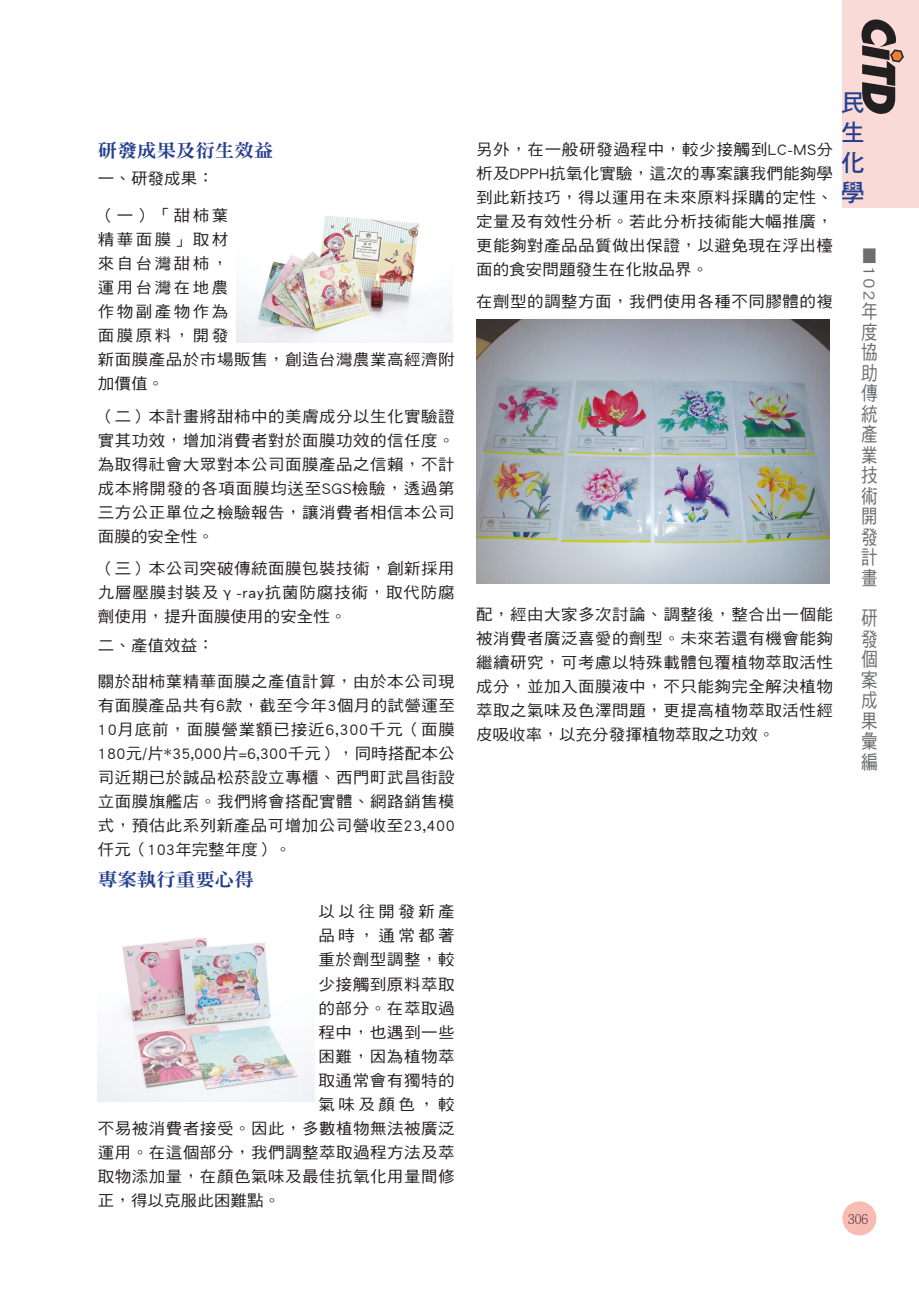
<style>
.page{position:relative;width:919px;height:1289px;background:#fff}
.page>*{position:absolute;margin:0;border:0;box-sizing:border-box;transform-origin:0 0}
.t1{font:24px/30px "DF Hei Std W7";color:#253f8e;text-align:justify}
.t2{font:19.5px/20.5px "DF Hei Std W5";color:#6c6d70;text-align:justify;scale:.85 1}
.t3{font:18.6px "DF Ming Std W9";color:#253f8e;scale:1.05 1}
.t4{font:16.65px "DF Hei Std W5";color:#6c6d70;scale:1.18 1}
.t5{font:15.6px/24px "DF Hei Std W5";letter-spacing:.03em;color:#231f20;text-align:justify;scale:1.05 1}
.t6{font:15.6px/24px "DF Hei Std W5";letter-spacing:.15em;color:#231f20;scale:1.05 1}
.t7{font:15.6px "DF Hei Std W5";letter-spacing:.005em;color:#231f20;scale:1.05 1}
.t8{font:15.6px "DF Hei Std W5";letter-spacing:.21em;color:#231f20;scale:1.05 1}
.t9{font:300 13.5px "Adobe Ming Std";color:#231f20}
</style>
<div class="page">
<div style="left:842px;top:0;width:76px;height:207px;background:#f9dad7"></div>
<div style="left:842px;top:1201px;width:34px;height:34px;background:#f9bcb5;border-radius:50%"></div>
<svg style="left:861px;top:19px;width:43px;height:95px"></svg>
<img style="left:476px;top:319px;width:353px;height:264px">
<img style="left:237px;top:216px;width:215px;height:126px">
<img style="left:98px;top:937px;width:216px;height:164px">
<p class="t3" style="left:98px;top:141px;width:169px">研發成果及衍生效益</p>
<p class="t5" style="left:98px;top:166px;width:112px">一、研發成果：</p>
<p class="t6" style="left:98px;top:203px;width:341px">（一）「甜柿葉<br>精華面膜」取材<br>來自台灣甜柿，<br>運用台灣在地農<br>作物副產物作為<br>面膜原料，開發<br>新面膜產品於市場販售，創造台灣農業高經濟附加價值。</p>
<p class="t5" style="left:98px;top:404px;width:341px">（二）本計畫將甜柿中的美膚成分以生化實驗證實其功效，增加消費者對於面膜功效的信任度。為取得社會大眾對本公司面膜產品之信賴，不計成本將開發的各項面膜均送至SGS檢驗，透過第三方公正單位之檢驗報告，讓消費者相信本公司面膜的安全性。</p>
<p class="t5" style="left:98px;top:556px;width:341px">（三）本公司突破傳統面膜包裝技術，創新採用九層壓膜封裝及γ-ray抗菌防腐技術，取代防腐劑使用，提升面膜使用的安全性。</p>
<p class="t5" style="left:98px;top:632px;width:112px">二、產值效益：</p>
<p class="t5" style="left:98px;top:669px;width:341px">關於甜柿葉精華面膜之產值計算，由於本公司現有面膜產品共有6款，截至今年3個月的試營運至10月底前，面膜營業額已接近6,300千元（面膜180元/片*35,000片=6,300千元），同時搭配本公司近期已於誠品松菸設立專櫃、西門町武昌街設立面膜旗艦店。我們將會搭配實體、網路銷售模式，預估此系列新產品可增加公司營收至23,400仟元（103年完整年度）。</p>
<p class="t3" style="left:98px;top:869px;width:150px">專案執行重要心得</p>
<p class="t8" style="left:318px;top:903px;width:131px">以以往開發新產</p>
<p class="t5" style="left:318px;top:923px;width:131px">品時，通常都著</p>
<p class="t5" style="left:318px;top:947px;width:131px">重於劑型調整，較</p>
<p class="t5" style="left:318px;top:971px;width:131px">少接觸到原料萃取</p>
<p class="t5" style="left:318px;top:995px;width:131px">的部分。在萃取過</p>
<p class="t5" style="left:318px;top:1019px;width:131px">程中，也遇到一些</p>
<p class="t5" style="left:318px;top:1043px;width:131px">困難，因為植物萃</p>
<p class="t5" style="left:318px;top:1067px;width:131px">取通常會有獨特的</p>
<p class="t5" style="left:318px;top:1091px;width:131px">氣味及顏色，較</p>
<p class="t5" style="left:98px;top:1115px;width:341px">不易被消費者接受。因此，多數植物無法被廣泛</p>
<p class="t5" style="left:98px;top:1139px;width:341px">運用。在這個部分，我們調整萃取過程方法及萃</p>
<p class="t5" style="left:98px;top:1163px;width:341px">取物添加量，在顏色氣味及最佳抗氧化用量間修</p>
<p class="t7" style="left:98px;top:1191px;width:175px">正，得以克服此困難點。</p>
<p class="t5" style="left:476px;top:137px;width:341px">另外，在一般研發過程中，較少接觸到LC-MS分析及DPPH抗氧化實驗，這次的專案讓我們能夠學到此新技巧，得以運用在未來原料採購的定性、定量及有效性分析。若此分析技術能大幅推廣，更能夠對產品品質做出保證，以避免現在浮出檯面的食安問題發生在化妝品界。</p>
<p class="t5" style="left:476px;top:289px;width:341px">在劑型的調整方面，我們使用各種不同膠體的複</p>
<p class="t5" style="left:476px;top:601px;width:341px">配，經由大家多次討論、調整後，整合出一個能被消費者廣泛喜愛的劑型。未來若還有機會能夠繼續研究，可考慮以特殊載體包覆植物萃取活性成分，並加入面膜液中，不只能夠完全解決植物萃取之氣味及色澤問題，更提高植物萃取活性經皮吸收率，以充分發揮植物萃取之功效。</p>
<h1 class="t1" style="left:840px;top:87px;width:24px">民生化學</h1>
<p class="t4" style="left:878px;top:246px;width:48px;rotate:90deg">■102</p>
<p class="t2" style="left:861px;top:300px;width:21px">年度協助傳統產業技術開發計</p>
<p class="t2" style="left:861px;top:559px;width:23px;line-height:39.2px">畫　研</p>
<p class="t2" style="left:861px;top:628px;width:21px">發個案成果彙編</p>
<p class="t9" style="left:847px;top:1211px;width:22px">306</p>
</div>
